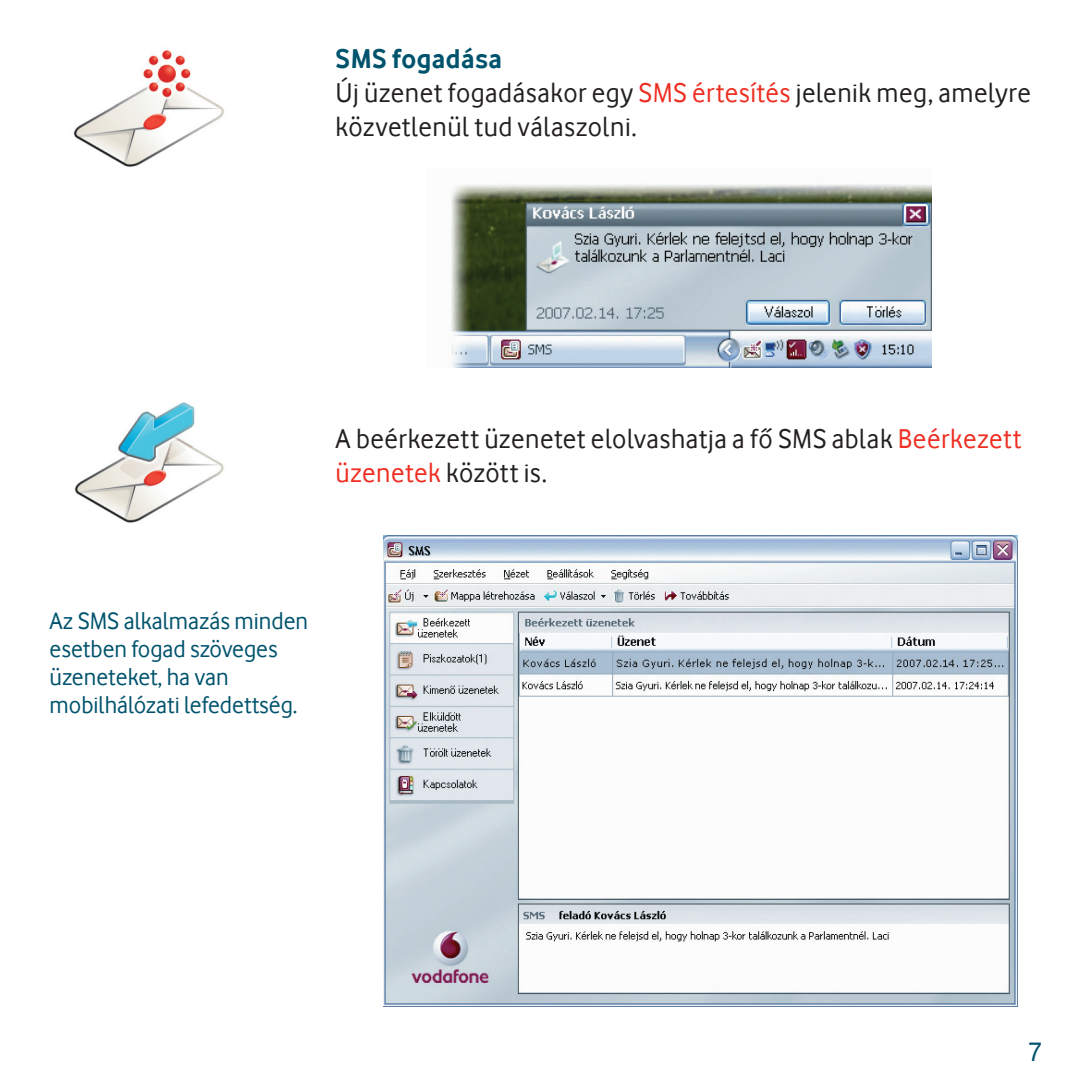
<style>
.page{position:relative;width:1092px;height:1092px;background:#fff}
.page>*{position:absolute;margin:0;border:0;box-sizing:border-box;transform-origin:0 0}
.t1{font:28px/33.6px "Vodafone Rg";letter-spacing:.02em;color:#231f20}
.t2{font:28px "Vodafone Rg";color:#00536d}
.t3{font:24.5px/28px "Vodafone Rg";color:#00536d}
.s1{font-weight:700;color:#00536d}
.s2{color:#ee2e22}
</style>
<div class="page">
<img style="left:451px;top:184px;width:480px;height:183px">
<img style="left:383px;top:535px;width:634px;height:471px">
<img style="left:73px;top:50px;width:151px;height:117px">
<img style="left:74px;top:402px;width:150px;height:121px">
<p class="t1" style="left:335px;top:42px;width:696px"><span class="s1">SMS fogadása<br></span>Új üzenet fogadásakor egy <span class="s2">SMS értesítés</span> jelenik meg, amelyre közvetlenül tud válaszolni.</p>
<p class="t1" style="left:335px;top:421px;width:687px">A beérkezett üzenetet elolvashatja a fő SMS ablak <span class="s2">Beérkezett üzenetek</span> között is.</p>
<p class="t3" style="left:50px;top:606px;width:260px">Az SMS alkalmazás minden esetben fogad szöveges üzeneteket, ha van mobilhálózati lefedettség.</p>
<p class="t2" style="left:1027px;top:1036px;width:16px">7</p>
</div>
